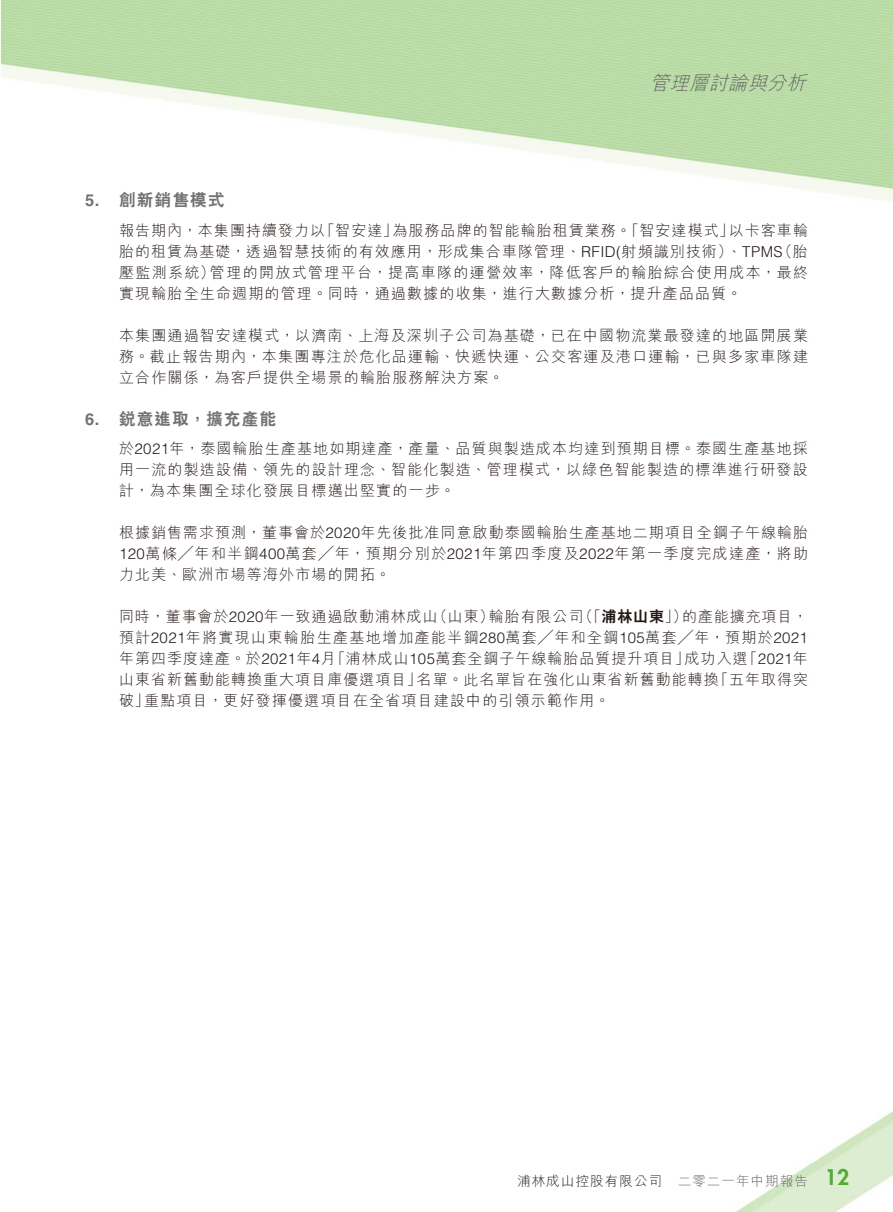
<style>
.page{position:relative;width:893px;height:1212px;background:#fff}
.page>*{position:absolute;margin:0;border:0;box-sizing:border-box;transform-origin:0 0}
.t1{font:800 21px "Futura Std";color:#4fad2f}
.t2{font:italic 300 19.5px "M Hei HK";color:#666565}
.t3{font:800 16.5px "C Hei 2 HK";letter-spacing:.08em;color:#727272}
.t4{font:700 16.5px "Helvetica LT Std";color:#727272}
.t5{font:300 15px/21px "M Hei HK";letter-spacing:.08em;color:#231916}
.t6{font:300 15px "M Hei HK";letter-spacing:.06em;color:#231916}
.t7{font:300 15px "Helvetica LT Std";color:#231916}
.t8{font:300 13.5px "M Hei HK";letter-spacing:.08em;color:#231916}
.t9{font:300 13.5px "M Hei HK";letter-spacing:.08em;color:#666565}
.s1{font-family:"Helvetica LT Std"}
.s2{font-family:"C Hei 2 HK";font-weight:800}
.s3{font-family:"M Hei HK"}
</style>
<div class="page">
<img style="left:1px;top:0;width:892px;height:1212px">
<h2 class="t2" style="left:650px;top:73px;width:163px">管理層討論與分析</h2>
<p class="t4" style="left:85px;top:190px;width:16px">5.</p>
<p class="t4" style="left:85px;top:409px;width:16px">6.</p>
<p class="t3" style="left:119px;top:192px;width:107px">創新銷售模式</p>
<p class="t5" style="left:119px;top:219px;width:208px">報告期內，本集團持續發力以</p>
<p class="t5" style="left:729px;top:219px;width:81px">以卡客車輪</p>
<p class="t5" style="left:393px;top:219px;width:343px">為服務品牌的智能輪胎租賃業務。「智安達模式」</p>
<p class="t5" style="left:320px;top:219px;width:79px">「智安達」</p>
<p class="t5" style="left:210px;top:240px;width:600px;text-indent:-91px">胎的租賃為基礎，透過智慧技術的有效應用，形成集合車隊管理、<span class="s1">RFID(</span>射頻識別技術）、<span class="s1">TPMS<br></span>管理的開放式管理平台，提高車隊的運營效率，降低客戶的輪胎綜合使用成本，最終</p>
<p class="t5" style="left:777px;top:240px;width:32px">（胎</p>
<p class="t5" style="left:119px;top:261px;width:624px">壓監測系統）<br>實現輪胎全生命週期的管理。同時，通過數據的收集，進行大數據分析，提升產品品質。</p>
<p class="t5" style="left:119px;top:324px;width:691px;text-align:justify">本集團通過智安達模式，以濟南、上海及深圳子公司為基礎，已在中國物流業最發達的地區開展業務。截止報告期內，本集團專注於危化品運輸、快遞快運、公交客運及港口運輸，已與多家車隊建立合作關係，為客戶提供全場景的輪胎服務解決方案。</p>
<p class="t3" style="left:119px;top:410px;width:159px">銳意進取，擴充產能</p>
<p class="t5" style="left:119px;top:438px;width:690px;text-align:justify">於<span class="s1">2021</span>年，泰國輪胎生產基地如期達產，產量、品質與製造成本均達到預期目標。泰國生產基地採用一流的製造設備、領先的設計理念、智能化製造、管理模式，以綠色智能製造的標準進行研發設計，為本集團全球化發展目標邁出堅實的一步。</p>
<p class="t5" style="left:119px;top:522px;width:690px;text-align:justify">根據銷售需求預測，董事會於<span class="s1">2020</span>年先後批准同意啟動泰國輪胎生產基地二期項目全鋼子午線輪胎<span class="s1">120</span>萬條╱年和半鋼<span class="s1">400</span>萬套╱年，預期分別於<span class="s1">2021</span>年第四季度及<span class="s1">2022</span>年第一季度完成達產，將助力北美、歐洲市場等海外市場的開拓。</p>
<p class="t6" style="left:682px;top:609px;width:127px">的產能擴充項目，</p>
<p class="t5" style="left:432px;top:606px;width:63px">（山東）</p>
<p class="t5" style="left:578px;top:606px;width:111px">（「<span class="s2">浦林山東</span>」）</p>
<p class="t5" style="left:119px;top:606px;width:690px">同時，董事會於<span class="s1">2020</span>年一致通過啟動浦林成山<br>預計<span class="s1">2021</span>年將實現山東輪胎生產基地增加產能半鋼<span class="s1">280</span>萬套╱年和全鋼<span class="s1">105</span>萬套╱年，預期於<span class="s1">2021</span></p>
<p class="t7" style="left:743px;top:649px;width:67px"><span class="s3">「</span>2021<span class="s3">年</span></p>
<p class="t5" style="left:489px;top:606px;width:96px">輪胎有限公司</p>
<p class="t5" style="left:330px;top:648px;width:361px">「浦林成山<span class="s1">105</span>萬套全鋼子午線輪胎品質提升項目」</p>
<p class="t5" style="left:119px;top:648px;width:218px">年第四季度達產。於<span class="s1">2021</span>年 月<span class="s1">4</span></p>
<p class="t5" style="left:685px;top:648px;width:65px">成功入選</p>
<p class="t5" style="left:144px;top:669px;width:467px;text-indent:-25px">山東省新舊動能轉換重大項目庫優選項目」<br>重點項目，更好發揮優選項目在全省項目建設中的引領示範作用。</p>
<p class="t5" style="left:417px;top:669px;width:304px">名單。此名單旨在強化山東省新舊動能轉換</p>
<p class="t5" style="left:714px;top:669px;width:96px">「五年取得突</p>
<p class="t5" style="left:119px;top:690px;width:32px">破」</p>
<p class="t8" style="left:517px;top:1174px;width:146px">浦林成山控股有限公司</p>
<p class="t9" style="left:678px;top:1174px;width:132px">二零二一年中期報告</p>
<h1 class="t1" style="left:825px;top:1164px;width:26px">12</h1>
</div>
